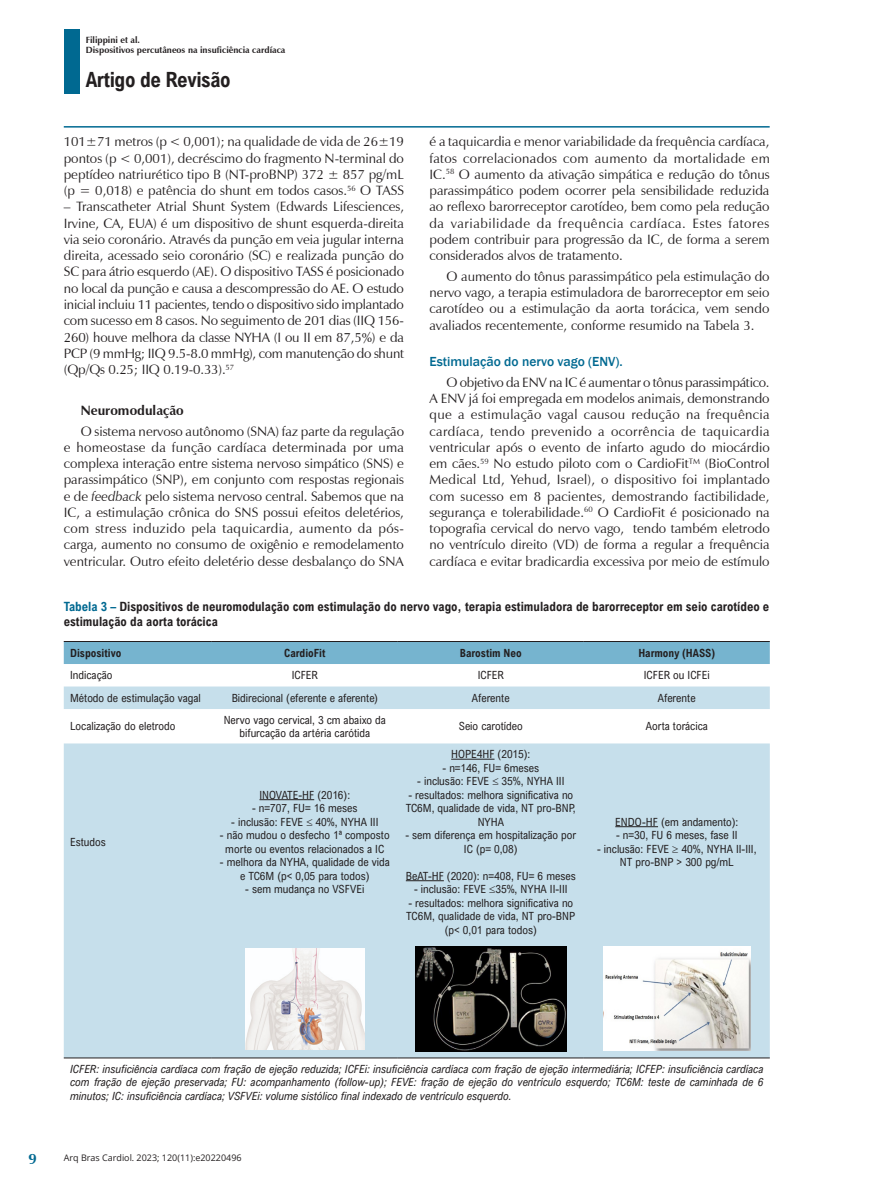
<style>
.page{position:relative;width:893px;height:1191px;background:#fff}
.page>*{position:absolute;margin:0;border:0;box-sizing:border-box;transform-origin:0 0}
.t1{font:700 21px "Arial Nova Cond";letter-spacing:-.02em;color:#231f20}
.t2{font:700 15px "Zapf Humanist 601 BT";color:#006991}
._01-TEXTO_BASICO{font:13.5px/16.2px "Zapf Humanist 601 BT";color:#231f20;text-align:justify}
._03_-_SUBTITULO_PRINCIPAL_MATERIA{font:500 13.5px "Franklin Gothic";color:#006991}
._04_-_SUBTITULO_SECUNDARIO_-_MATERIA{font:700 13.5px "Zapf Humanist 601 BT";color:#231f20}
._01_TÍTULO_TABELA{font:700 12.75px/15.3px "Arial Nova Cond";color:#231f20}
._02_TEXTO_TABELA_BASICA{font:11.25px/13.5px "Arial Nova Cond";color:#231f20;text-align:center}
._05_LEGENDA_TABELA{font:italic 11.25px/13.5px "Arial Nova Cond";color:#231f20;text-align:justify}
._04_DESTAQUE_TABELA{font:700 11.25px "Arial Nova Cond";color:#231f20}
.t3{font:700 9px/10.8px "Zapf Humanist 601 BT";color:#231f20}
.t4{font:9px "Open Sans";color:#231f20}
.s1{font-style:italic}
.s2{color:#006991}
</style>
<div class="page">
<hr style="left:64px;top:126px;width:706px;height:2px;background:#006991">
<div style="left:64px;top:29px;width:16px;height:65px;background:#006991"></div>
<div style="left:64px;top:642px;width:706px;height:22px;background:#76b4cf"></div>
<svg style="left:64px;top:686px;width:706px;height:371px;background:#cce2ed"></svg>
<hr style="left:64px;top:641px;width:148px;height:1px;background:#231f20">
<hr style="left:212px;top:641px;width:186px;height:1px;background:#231f20">
<hr style="left:398px;top:641px;width:186px;height:1px;background:#231f20">
<hr style="left:584px;top:641px;width:186px;height:1px;background:#231f20">
<hr style="left:64px;top:1057px;width:148px;height:1px;background:#231f20">
<hr style="left:212px;top:1057px;width:186px;height:1px;background:#231f20">
<hr style="left:398px;top:1057px;width:186px;height:1px;background:#231f20">
<hr style="left:584px;top:1057px;width:186px;height:1px;background:#231f20">
<hr style="left:259px;top:799px;width:55px;height:1px;background:#231f20">
<hr style="left:451px;top:759px;width:43px;height:1px;background:#231f20">
<hr style="left:406px;top:880px;width:38px;height:1px;background:#231f20">
<hr style="left:615px;top:826px;width:43px;height:1px;background:#231f20">
<img style="left:246px;top:948px;width:118px;height:101px">
<img style="left:415px;top:946px;width:151px;height:105px">
<img style="left:603px;top:947px;width:147px;height:104px">
<p class="t3" style="left:86px;top:34px;width:201px">Filippini et al.<br>Dispositivos percutâneos na insuficiência cardíaca</p>
<h1 class="t1" style="left:86px;top:67px;width:146px">Artigo de Revisão</h1>
<p class="_01-TEXTO_BASICO" style="left:64px;top:134px;width:342px">101±71 metros (p &lt; 0,001); na qualidade de vida de 26±19 pontos (p &lt; 0,001), decréscimo do fragmento N-terminal do peptídeo natriurético tipo B (NT-proBNP) 372 ± 857 pg/mL (p = 0,018) e patência do shunt em todos casos.<sup>56</sup> O TASS</p>
<p class="_01-TEXTO_BASICO" style="left:64px;top:199px;width:342px">– Transcatheter Atrial Shunt System (Edwards Lifesciences, Irvine, CA, EUA) é um dispositivo de shunt esquerda-direita via seio coronário. Através da punção em veia jugular interna direita, acessado seio coronário (SC) e realizada punção do SC para átrio esquerdo (AE). O dispositivo TASS é posicionado no local da punção e causa a descompressão do AE. O estudo inicial incluiu 11 pacientes, tendo o dispositivo sido implantado com sucesso em 8 casos. No seguimento de 201 dias (IIQ 156- 260) houve melhora da classe NYHA (I ou II em 87,5%) e da PCP (9 mmHg; IIQ 9.5-8.0 mmHg), com manutenção do shunt (Qp/Qs 0.25; IIQ 0.19-0.33).<sup>57</sup></p>
<p class="_04_-_SUBTITULO_SECUNDARIO_-_MATERIA" style="left:81px;top:402px;width:104px">Neuromodulação</p>
<p class="_01-TEXTO_BASICO" style="left:64px;top:423px;width:342px;text-indent:17px">O sistema nervoso autônomo (SNA) faz parte da regulação e homeostase da função cardíaca determinada por uma complexa interação entre sistema nervoso simpático (SNS) e parassimpático (SNP), em conjunto com respostas regionais e de <span class="s1">feedback</span> pelo sistema nervoso central. Sabemos que na IC, a estimulação crônica do SNS possui efeitos deletérios, com stress induzido pela taquicardia, aumento da pós&shy;carga, aumento no consumo de oxigênio e remodelamento ventricular. Outro efeito deletério desse desbalanço do SNA</p>
<p class="_01_TÍTULO_TABELA" style="left:64px;top:598px;width:707px"><span class="s2">Tabela 3 –</span> Dispositivos de neuromodulação com estimulação do nervo vago, terapia estimuladora de barorreceptor em seio carotídeo e estimulação da aorta torácica</p>
<p class="_04_DESTAQUE_TABELA" style="left:70px;top:646px;width:53px">Dispositivo</p>
<p class="_04_DESTAQUE_TABELA" style="left:284px;top:646px;width:43px">CardioFit</p>
<p class="_04_DESTAQUE_TABELA" style="left:460px;top:646px;width:63px">Barostim Neo</p>
<p class="_04_DESTAQUE_TABELA" style="left:638px;top:646px;width:78px">Harmony (HASS)</p>
<p class="_02_TEXTO_TABELA_BASICA" style="left:70px;top:668px;width:44px">Indicação</p>
<p class="_02_TEXTO_TABELA_BASICA" style="left:292px;top:668px;width:28px">ICFER</p>
<p class="_02_TEXTO_TABELA_BASICA" style="left:478px;top:668px;width:28px">ICFER</p>
<p class="_02_TEXTO_TABELA_BASICA" style="left:644px;top:668px;width:67px">ICFER ou ICFEi</p>
<p class="_02_TEXTO_TABELA_BASICA" style="left:70px;top:691px;width:132px">Método de estimulação vagal</p>
<p class="_02_TEXTO_TABELA_BASICA" style="left:232px;top:691px;width:148px">Bidirecional (eferente e aferente)</p>
<p class="_02_TEXTO_TABELA_BASICA" style="left:472px;top:691px;width:39px">Aferente</p>
<p class="_02_TEXTO_TABELA_BASICA" style="left:658px;top:691px;width:39px">Aferente</p>
<p class="_02_TEXTO_TABELA_BASICA" style="left:70px;top:719px;width:107px">Localização do eletrodo</p>
<p class="_02_TEXTO_TABELA_BASICA" style="left:224px;top:712px;width:164px">Nervo vago cervical, 3 cm abaixo da bifurcação da artéria carótida</p>
<p class="_02_TEXTO_TABELA_BASICA" style="left:459px;top:719px;width:66px">Seio carotídeo</p>
<p class="_02_TEXTO_TABELA_BASICA" style="left:646px;top:719px;width:64px">Aorta torácica</p>
<p class="_01-TEXTO_BASICO" style="left:429px;top:134px;width:342px">é a taquicardia e menor variabilidade da frequência cardíaca, fatos correlacionados com aumento da mortalidade em IC.<sup>58</sup> O aumento da ativação simpática e redução do tônus parassimpático podem ocorrer pela sensibilidade reduzida ao reflexo barorreceptor carotídeo, bem como pela redução da variabilidade da frequência cardíaca. Estes fatores podem contribuir para progressão da IC, de forma a serem considerados alvos de tratamento.</p>
<p class="_01-TEXTO_BASICO" style="left:429px;top:268px;width:342px;text-indent:17px">O aumento do tônus parassimpático pela estimulação do nervo vago, a terapia estimuladora de barorreceptor em seio carotídeo ou a estimulação da aorta torácica, vem sendo avaliados recentemente, conforme resumido na Tabela 3.</p>
<p class="_03_-_SUBTITULO_PRINCIPAL_MATERIA" style="left:429px;top:353px;width:195px">Estimulação do nervo vago (ENV).</p>
<p class="_01-TEXTO_BASICO" style="left:429px;top:374px;width:342px;text-indent:17px">O objetivo da ENV na IC é aumentar o tônus parassimpático.<br>A ENV já foi empregada em modelos animais, demonstrando que a estimulação vagal causou redução na frequência cardíaca, tendo prevenido a ocorrência de taquicardia ventricular após o evento de infarto agudo do miocárdio em cães.<sup>59</sup> No estudo piloto com o CardioFit<sup>TM</sup> (BioControl Medical Ltd, Yehud, Israel), o dispositivo foi implantado com sucesso em 8 pacientes, demostrando factibilidade, segurança e tolerabilidade.<sup>60</sup> O CardioFit é posicionado na topografia cervical do nervo vago, tendo também eletrodo no ventrículo direito (VD) de forma a regular a frequência cardíaca e evitar bradicardia excessiva por meio de estímulo</p>
<p class="_02_TEXTO_TABELA_BASICA" style="left:70px;top:835px;width:37px">Estudos</p>
<p class="_02_TEXTO_TABELA_BASICA" style="left:259px;top:787px;width:92px">INOVATE-HF (2016):</p>
<p class="_02_TEXTO_TABELA_BASICA" style="left:252px;top:801px;width:107px">- n=707, FU= 16 meses</p>
<p class="_02_TEXTO_TABELA_BASICA" style="left:231px;top:814px;width:149px">- inclusão: FEVE ≤ 40%, NYHA III</p>
<p class="_02_TEXTO_TABELA_BASICA" style="left:220px;top:828px;width:171px">- não mudou o desfecho 1ª composto morte ou eventos relacionados a IC</p>
<p class="_02_TEXTO_TABELA_BASICA" style="left:220px;top:855px;width:171px">- melhora da NYHA, qualidade de vida e TC6M (p&lt; 0,05 para todos)</p>
<p class="_02_TEXTO_TABELA_BASICA" style="left:245px;top:882px;width:121px">- sem mudança no VSFVEi</p>
<p class="_02_TEXTO_TABELA_BASICA" style="left:451px;top:747px;width:81px">HOPE4HF (2015):</p>
<p class="_02_TEXTO_TABELA_BASICA" style="left:442px;top:760px;width:98px">- n=146, FU= 6meses</p>
<p class="_02_TEXTO_TABELA_BASICA" style="left:417px;top:774px;width:149px">- inclusão: FEVE ≤ 35%, NYHA III</p>
<p class="_02_TEXTO_TABELA_BASICA" style="left:406px;top:787px;width:171px">- resultados: melhora significativa no<br>TC6M, qualidade de vida, NT pro-BNP,<br>NYHA</p>
<p class="_02_TEXTO_TABELA_BASICA" style="left:405px;top:828px;width:172px">- sem diferença em hospitalização por<br>IC (p= 0,08)</p>
<p class="_02_TEXTO_TABELA_BASICA" style="left:406px;top:868px;width:171px">BeAT-HF (2020): n=408, FU= 6 meses</p>
<p class="_02_TEXTO_TABELA_BASICA" style="left:414px;top:882px;width:155px">- inclusão: FEVE ≤35%, NYHA II-III</p>
<p class="_02_TEXTO_TABELA_BASICA" style="left:406px;top:895px;width:171px">- resultados: melhora significativa no<br>TC6M, qualidade de vida, NT pro-BNP (p&lt; 0,01 para todos)</p>
<p class="_02_TEXTO_TABELA_BASICA" style="left:615px;top:814px;width:124px">ENDO-HF (em andamento):</p>
<p class="_02_TEXTO_TABELA_BASICA" style="left:616px;top:828px;width:123px">- n=30, FU 6 meses, fase II</p>
<p class="_02_TEXTO_TABELA_BASICA" style="left:597px;top:841px;width:161px">- inclusão: FEVE ≥ 40%, NYHA II-III,<br>NT pro-BNP &gt; 300 pg/mL</p>
<p class="t2" style="left:29px;top:1149px;width:10px">9</p>
<p class="_05_LEGENDA_TABELA" style="left:70px;top:1061px;width:695px">ICFER: insuficiência cardíaca com fração de ejeção reduzida; ICFEi: insuficiência cardíaca com fração de ejeção intermediária; ICFEP: insuficiência cardíaca com fração de ejeção preservada; FU: acompanhamento (follow-up); FEVE: fração de ejeção do ventrículo esquerdo; TC6M: teste de caminhada de 6 minutos; IC: insuficiência cardíaca; VSFVEi: volume sistólico final indexado de ventrículo esquerdo.</p>
<p class="t4" style="left:64px;top:1152px;width:179px">Arq Bras Cardiol. 2023; 120(11):e20220496</p>
</div>
